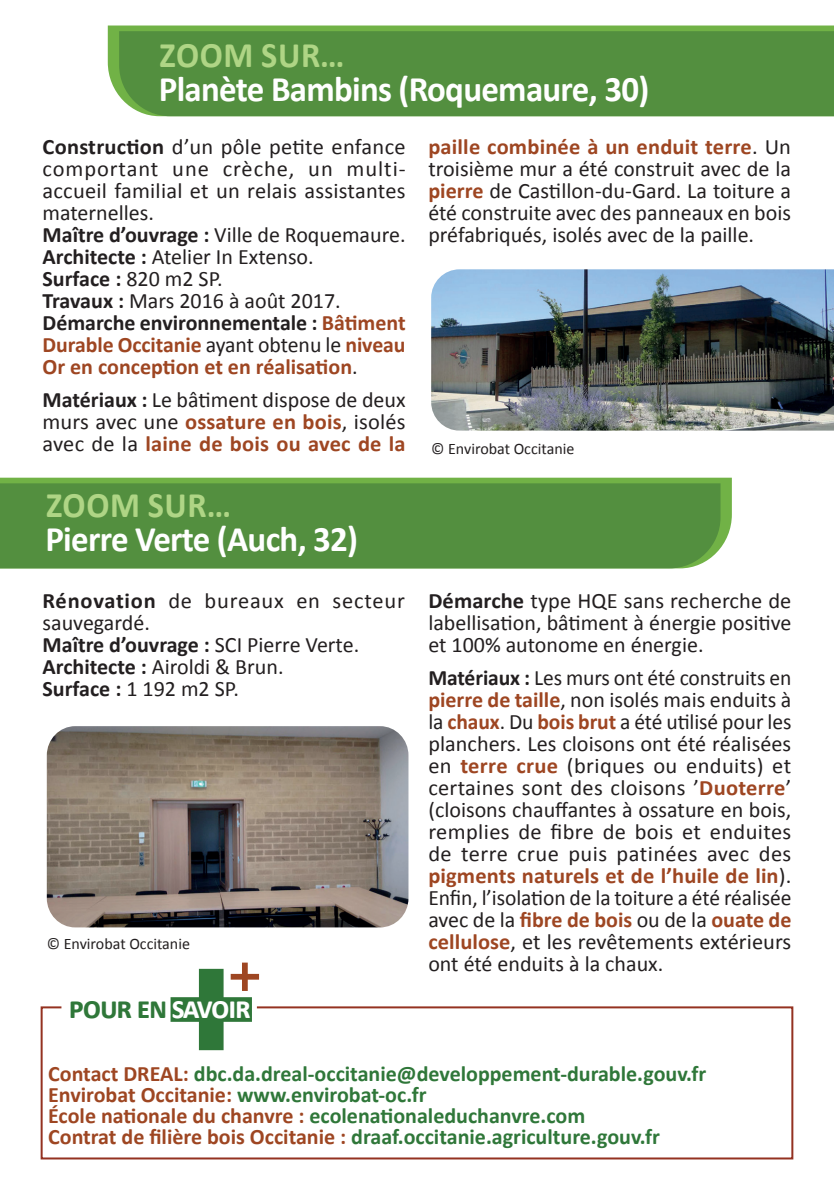
<style>
.page{position:relative;width:834px;height:1185px;background:#fff}
.page>*{position:absolute;margin:0;border:0;box-sizing:border-box;transform-origin:0 0}
.t1{font:700 36px "Calibri";letter-spacing:-.02em;color:#fff}
.t2{font:700 36px "Calibri";letter-spacing:.02em;color:#afd585;scale:.95 1}
.t3{font:700 32px "Calibri";letter-spacing:-.04em;color:#2f7739;scale:.95 1}
.t4{font:22px/22px "Calibri";color:#231f20;text-align:justify}
.t5{font:700 22px/21px "Calibri";color:#2f7739}
.t6{font:16px "Calibri";color:#231f20}
.s1{font-weight:700}
.s2{font-weight:700;color:#9e4622}
.s3{color:#fff}
.s4{color:#9e4622}
</style>
<div class="page">
<div style="left:108px;top:26px;width:725px;height:70px;background:#71b246"></div>
<div style="left:0;top:478px;width:731px;height:71px;background:#71b246"></div>
<div style="left:119px;top:31px;width:714px;height:85px;background:#538f3f"></div>
<div style="left:0;top:483px;width:720px;height:85px;background:#538f3f"></div>
<svg style="left:40px;top:1006px;width:754px;height:154px"></svg>
<svg style="left:170px;top:963px;width:89px;height:87px"></svg>
<img style="left:47px;top:726px;width:361px;height:201px">
<img style="left:431px;top:269px;width:402px;height:162px">
<h1 class="t2" style="left:159px;top:32px;width:196px">ZOOM SUR…</h1>
<h1 class="t1" style="left:159px;top:66px;width:492px">Planète Bambins (Roquemaure, 30)</h1>
<p class="t4" style="left:43px;top:136px;width:364px;text-align:left"><span class="s1">Construction</span> d’un pôle petite enfance comportant une crèche, un multi&shy;accueil familial et un relais assistantes maternelles.<br><span class="s1">Maître d’ouvrage :</span> Ville de Roquemaure.<br><span class="s1">Architecte :</span> Atelier In Extenso.<br><span class="s1">Surface :</span> 820 m2 SP.<br><span class="s1">Travaux :</span> Mars 2016 à août 2017.<br><span class="s1">Démarche environnementale :</span> <span class="s2">Bâtiment Durable Occitanie</span> ayant obtenu le <span class="s2">niveau Or en conception et en réalisation</span>.</p>
<p class="t4" style="left:43px;top:389px;width:364px"><span class="s1">Matériaux :</span> Le bâtiment dispose de deux murs avec une <span class="s2">ossature en bois</span>, isolés avec de la <span class="s2">laine de bois ou avec de la</span></p>
<h1 class="t2" style="left:46px;top:482px;width:196px">ZOOM SUR…</h1>
<h1 class="t1" style="left:45px;top:516px;width:314px">Pierre Verte (Auch, 32)</h1>
<p class="t4" style="left:428px;top:136px;width:364px"><span class="s2">paille combinée à un enduit terre</span>. Un troisième mur a été construit avec de la <span class="s2">pierre</span> de Castillon-du-Gard. La toiture a été construite avec des panneaux en bois préfabriqués, isolés avec de la paille.</p>
<p class="t6" style="left:431px;top:438px;width:145px">© Envirobat Occitanie</p>
<p class="t4" style="left:43px;top:589px;width:364px;text-align:left"><span class="s1">Rénovation</span> de bureaux en secteur sauvegardé.<br><span class="s1">Maître d’ouvrage :</span> SCI Pierre Verte.<br><span class="s1">Architecte :</span> Airoldi &amp; Brun.<br><span class="s1">Surface :</span> 1 192 m2 SP.</p>
<p class="t4" style="left:428px;top:589px;width:364px"><span class="s1">Démarche</span> type HQE sans recherche de labellisation, bâtiment à énergie positive et 100% autonome en énergie.</p>
<p class="t4" style="left:428px;top:667px;width:364px"><span class="s1">Matériaux :</span> Les murs ont été construits en <span class="s2">pierre de taille</span>, non isolés mais enduits à la <span class="s2">chaux</span>. Du <span class="s2">bois brut</span> a été utilisé pour les planchers. Les cloisons ont été réalisées en <span class="s2">terre crue</span> (briques ou enduits) et certaines sont des cloisons ’<span class="s2">Duoterre</span>’ (cloisons chauffantes à ossature en bois, remplies de fibre de bois et enduites de terre crue puis patinées avec des <span class="s2">pigments naturels et de l’huile de lin</span>).<br>Enfin, l’isolation de la toiture a été réalisée avec de la <span class="s2">fibre de bois</span> ou de la <span class="s2">ouate de cellulose</span>, et les revêtements extérieurs ont été enduits à la chaux.</p>
<p class="t6" style="left:47px;top:933px;width:145px">© Envirobat Occitanie</p>
<h2 class="t3" style="left:69px;top:987px;width:193px">pour en <span class="s3">savoir</span></h2>
<p class="t5" style="left:48px;top:1063px;width:659px"><span class="s4">Contact DREAL:</span> dbc.da.dreal-occitanie@developpement-durable.gouv.fr <span class="s4">Envirobat Occitanie:</span> www.envirobat-oc.fr<br><span class="s4">École nationale du chanvre :</span> ecolenationaleduchanvre.com<br><span class="s4">Contrat de filière bois Occitanie :</span> draaf.occitanie.agriculture.gouv.fr</p>
</div>
